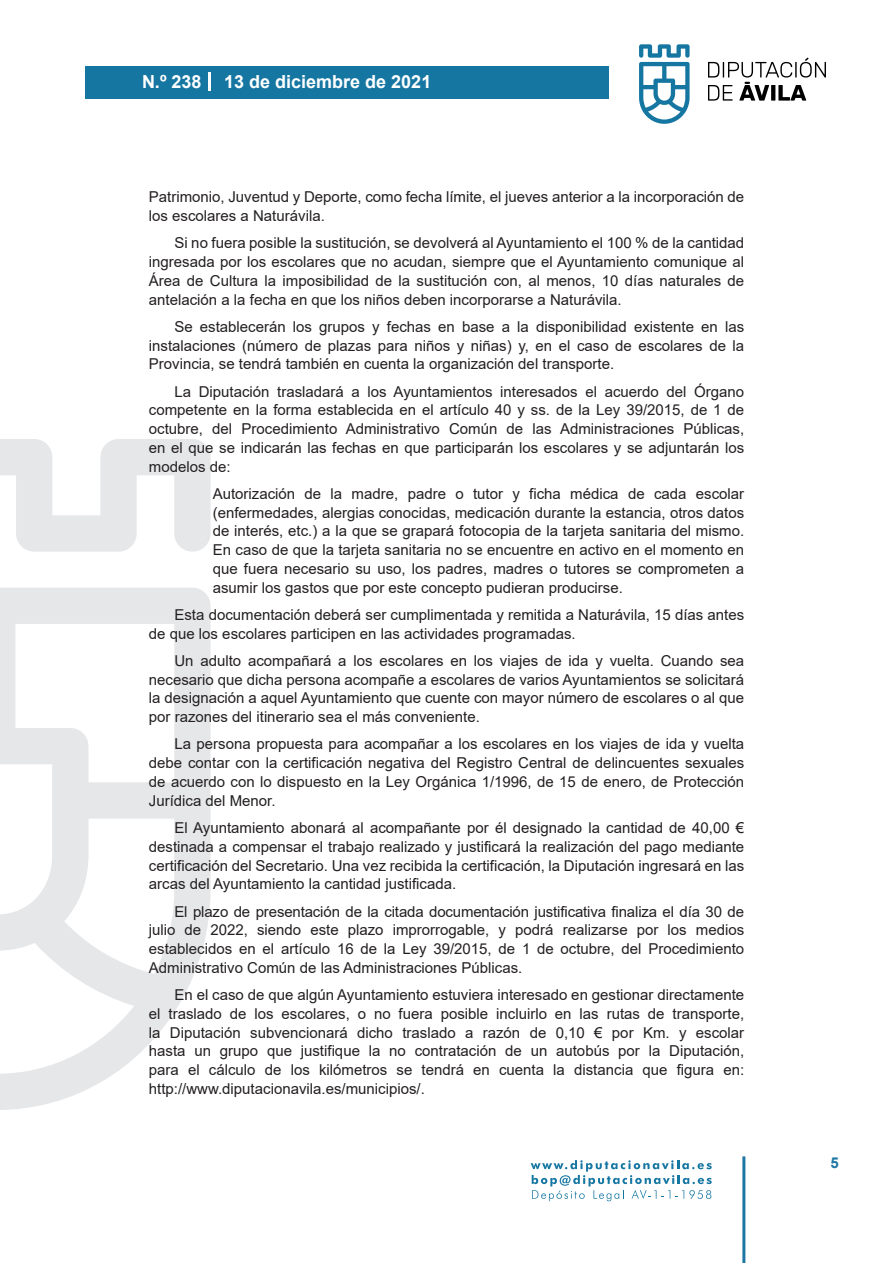
<style>
.page{position:relative;width:893px;height:1263px;background:#fff}
.page>*{position:absolute;margin:0;border:0;box-sizing:border-box;transform-origin:0 0}
.t1{font:700 18px "Arial";color:#fff}
.t2{font:15px/18.8px "Arial";color:#231f20;text-align:justify}
.t3{font:700 15px "Arial";color:#1d76a4}
</style>
<div class="page">
<svg style="left:531px;top:1160px;width:181px;height:41px"></svg>
<div style="left:85px;top:66px;width:523px;height:33px;background:#1676a2"></div>
<svg style="left:639px;top:44px;width:51px;height:80px"></svg>
<svg style="left:708px;top:58px;width:118px;height:43px"></svg>
<hr style="left:742px;top:1156px;width:3px;height:107px;background:#1d76a4">
<svg style="left:208px;top:72px;width:2px;height:18px"></svg>
<svg style="left:0;top:439px;width:211px;height:671px"></svg>
<p class="t1" style="left:142px;top:69px;width:61px">N.º 238</p>
<p class="t1" style="left:224px;top:69px;width:209px">13 de diciembre de 2021</p>
<p class="t2" style="left:149px;top:188px;width:597px">Patrimonio, Juventud y Deporte, como fecha límite, el jueves anterior a la incorporación de los escolares a Naturávila.</p>
<p class="t2" style="left:149px;top:234px;width:597px;text-indent:26px">Si no fuera posible la sustitución, se devolverá al Ayuntamiento el 100 % de la cantidad ingresada por los escolares que no acudan, siempre que el Ayuntamiento comunique al Área de Cultura la imposibilidad de la sustitución con, al menos, 10 días naturales de antelación a la fecha en que los niños deben incorporarse a Naturávila.</p>
<p class="t2" style="left:149px;top:317px;width:597px;text-indent:26px">Se establecerán los grupos y fechas en base a la disponibilidad existente en las instalaciones (número de plazas para niños y niñas) y, en el caso de escolares de la Provincia, se tendrá también en cuenta la organización del transporte.</p>
<p class="t2" style="left:149px;top:382px;width:597px;text-indent:26px">La Diputación trasladará a los Ayuntamientos interesados el acuerdo del Órgano competente en la forma establecida en el artículo 40 y ss. de la Ley 39/2015, de 1 de octubre, del Procedimiento Administrativo Común de las Administraciones Públicas, en el que se indicarán las fechas en que participarán los escolares y se adjuntarán los modelos de:</p>
<p class="t2" style="left:213px;top:484px;width:533px">Autorización de la madre, padre o tutor y ficha médica de cada escolar (enfermedades, alergias conocidas, medicación durante la estancia, otros datos de interés, etc.) a la que se grapará fotocopia de la tarjeta sanitaria del mismo.<br>En caso de que la tarjeta sanitaria no se encuentre en activo en el momento en que fuera necesario su uso, los padres, madres o tutores se comprometen a asumir los gastos que por este concepto pudieran producirse.</p>
<p class="t2" style="left:149px;top:605px;width:597px;text-indent:26px">Esta documentación deberá ser cumplimentada y remitida a Naturávila, 15 días antes de que los escolares participen en las actividades programadas.</p>
<p class="t2" style="left:149px;top:651px;width:597px;text-indent:26px">Un adulto acompañará a los escolares en los viajes de ida y vuelta. Cuando sea necesario que dicha persona acompañe a escolares de varios Ayuntamientos se solicitará la designación a aquel Ayuntamiento que cuente con mayor número de escolares o al que por razones del itinerario sea el más conveniente.</p>
<p class="t2" style="left:149px;top:735px;width:597px;text-indent:26px">La persona propuesta para acompañar a los escolares en los viajes de ida y vuelta debe contar con la certificación negativa del Registro Central de delincuentes sexuales de acuerdo con lo dispuesto en la Ley Orgánica 1/1996, de 15 de enero, de Protección Jurídica del Menor.</p>
<p class="t2" style="left:149px;top:818px;width:597px;text-indent:26px">El Ayuntamiento abonará al acompañante por él designado la cantidad de 40,00 € destinada a compensar el trabajo realizado y justificará la realización del pago mediante certificación del Secretario. Una vez recibida la certificación, la Diputación ingresará en las arcas del Ayuntamiento la cantidad justificada.</p>
<p class="t2" style="left:149px;top:902px;width:597px;text-indent:26px">El plazo de presentación de la citada documentación justificativa finaliza el día 30 de julio de 2022, siendo este plazo improrrogable, y podrá realizarse por los medios establecidos en el artículo 16 de la Ley 39/2015, de 1 de octubre, del Procedimiento Administrativo Común de las Administraciones Públicas.</p>
<p class="t2" style="left:149px;top:985px;width:597px;text-indent:26px">En el caso de que algún Ayuntamiento estuviera interesado en gestionar directamente el traslado de los escolares, o no fuera posible incluirlo en las rutas de transporte, la Diputación subvencionará dicho traslado a razón de 0,10 € por Km. y escolar hasta un grupo que justifique la no contratación de un autobús por la Diputación, para el cálculo de los kilómetros se tendrá en cuenta la distancia que figura en: http://www.diputacionavila.es/municipios/.</p>
<p class="t3" style="left:831px;top:1152px;width:10px">5</p>
</div>
